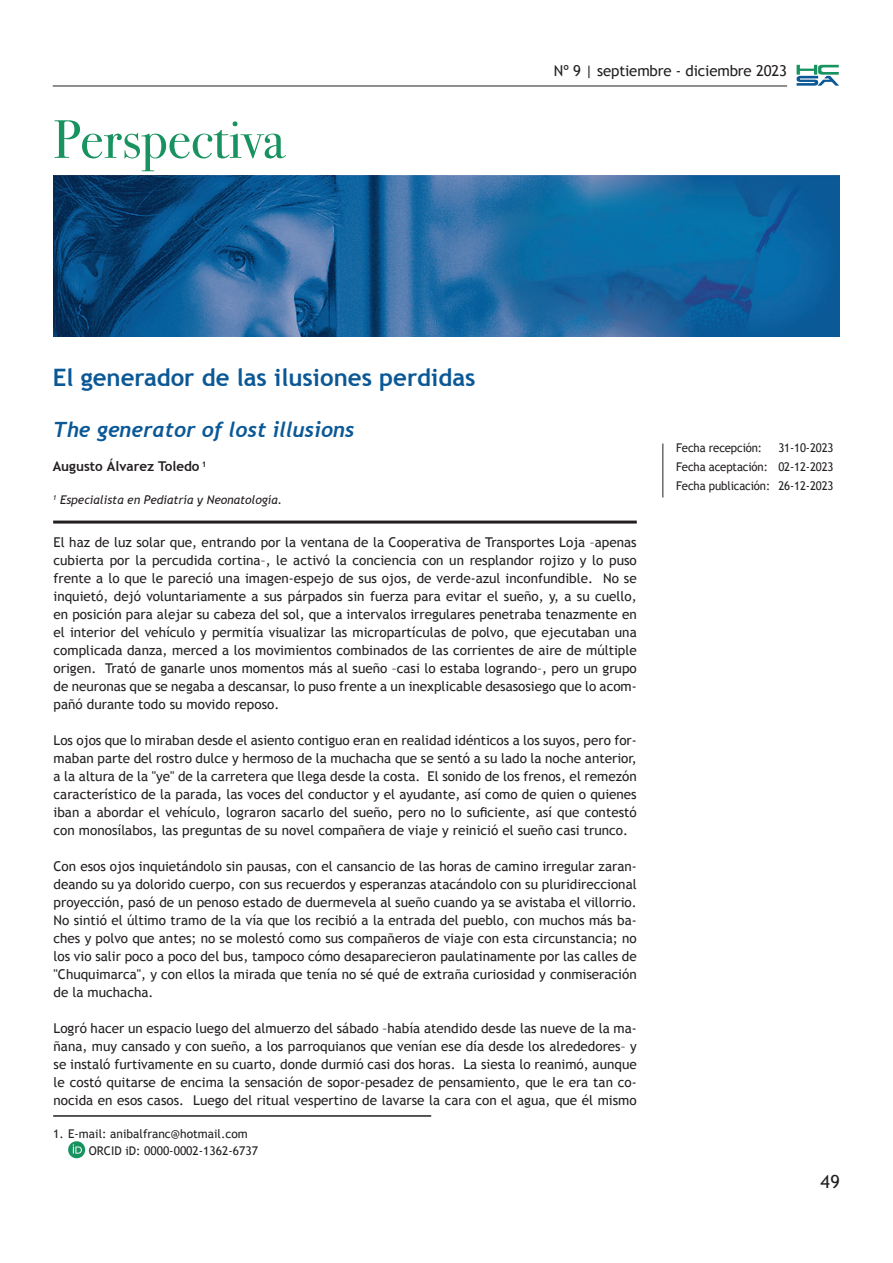
<style>
.page{position:relative;width:893px;height:1263px;background:#fff}
.page>*{position:absolute;margin:0;border:0;box-sizing:border-box;transform-origin:0 0}
.t1{font:54px "Bodoni Svty Two ITCTT";color:#189360}
._2_Titulo_Español{font:700 24px "Trebuchet MS";color:#0b5896}
._3_Título_INGLES{font:italic 700 21px "Trebuchet";color:#0b5896}
.t2{font:18px "Trebuchet MS";color:#231f20}
.t3{font:15px "Trebuchet MS";letter-spacing:-.01em;color:#231f20}
.x_msonormal{font:13.5px/18px "Trebuchet MS";color:#231f20;text-align:justify}
._4_Autor_articulo{font:700 13.5px "Trebuchet MS";color:#231f20}
.Normal__Web{font:12px "Trebuchet MS";letter-spacing:-.01em;color:#231f20;scale:.95 1}
.Normal__Web-2{font:12px "Trebuchet MS";letter-spacing:-.01em;color:#231f20}
._4_1_Curriculo_AUTOR{font:italic 12px "Trebuchet MS";color:#231f20}
</style>
<div class="page">
<hr style="left:53px;top:86px;width:734px;height:1px;background:#231f20">
<svg style="left:797px;top:65px;width:42px;height:21px"></svg>
<hr style="left:662px;top:443px;width:1px;height:54px;background:#231f20">
<hr style="left:53px;top:521px;width:584px;height:3px;background:#231f20">
<hr style="left:53px;top:1115px;width:378px;height:2px;background:#231f20">
<svg style="left:68px;top:1141px;width:17px;height:17px"></svg>
<img style="left:54px;top:176px;width:786px;height:160px">
<p class="t1" style="left:53px;top:95px;width:233px">Perspectiva</p>
<p class="_2_Titulo_Español" style="left:53px;top:362px;width:424px">El generador de las ilusiones perdidas</p>
<p class="_3_Título_INGLES" style="left:53px;top:417px;width:303px">The generator of lost illusions</p>
<p class="_4_Autor_articulo" style="left:53px;top:458px;width:155px">Augusto Álvarez Toledo <sup>1</sup></p>
<p class="_4_1_Curriculo_AUTOR" style="left:53px;top:493px;width:231px"><sup>1</sup> Especialista en Pediatría y Neonatología.</p>
<p class="t3" style="left:554px;top:62px;width:235px">Nº 9 | septiembre - diciembre 2023</p>
<p class="Normal__Web" style="left:676px;top:441px;width:92px">Fecha recepción:</p>
<p class="Normal__Web" style="left:778px;top:441px;width:60px">31-10-2023</p>
<p class="Normal__Web" style="left:676px;top:460px;width:167px">Fecha aceptación: 02-12-2023</p>
<p class="Normal__Web" style="left:676px;top:478px;width:167px">Fecha publicación: 26-12-2023</p>
<p class="x_msonormal" style="left:54px;top:533px;width:585px">El haz de luz solar que, entrando por la ventana de la Cooperativa de Transportes Loja –apenas cubierta por la percudida cortina–, le activó la conciencia con un resplandor rojizo y lo puso frente a lo que le pareció una imagen-espejo de sus ojos, de verde-azul inconfundible. No se inquietó, dejó voluntariamente a sus párpados sin fuerza para evitar el sueño, y, a su cuello, en posición para alejar su cabeza del sol, que a intervalos irregulares penetraba tenazmente en el interior del vehículo y permitía visualizar las micropartículas de polvo, que ejecutaban una complicada danza, merced a los movimientos combinados de las corrientes de aire de múltiple origen. Trató de ganarle unos momentos más al sueño –casi lo estaba logrando–, pero un grupo de neuronas que se negaba a descansar, lo puso frente a un inexplicable desasosiego que lo acom&shy;pañó durante todo su movido reposo.</p>
<p class="x_msonormal" style="left:54px;top:731px;width:585px">Los ojos que lo miraban desde el asiento contiguo eran en realidad idénticos a los suyos, pero for&shy;maban parte del rostro dulce y hermoso de la muchacha que se sentó a su lado la noche anterior, a la altura de la "ye" de la carretera que llega desde la costa. El sonido de los frenos, el remezón característico de la parada, las voces del conductor y el ayudante, así como de quien o quienes iban a abordar el vehículo, lograron sacarlo del sueño, pero no lo suficiente, así que contestó con monosílabos, las preguntas de su novel compañera de viaje y reinició el sueño casi trunco.</p>
<p class="x_msonormal" style="left:54px;top:857px;width:585px">Con esos ojos inquietándolo sin pausas, con el cansancio de las horas de camino irregular zaran&shy;deando su ya dolorido cuerpo, con sus recuerdos y esperanzas atacándolo con su pluridireccional proyección, pasó de un penoso estado de duermevela al sueño cuando ya se avistaba el villorrio.<br>No sintió el último tramo de la vía que los recibió a la entrada del pueblo, con muchos más ba&shy;ches y polvo que antes; no se molestó como sus compañeros de viaje con esta circunstancia; no los vio salir poco a poco del bus, tampoco cómo desaparecieron paulatinamente por las calles de "Chuquimarca", y con ellos la mirada que tenía no sé qué de extraña curiosidad y conmiseración de la muchacha.</p>
<p class="x_msonormal" style="left:54px;top:1019px;width:585px">Logró hacer un espacio luego del almuerzo del sábado –había atendido desde las nueve de la ma&shy;ñana, muy cansado y con sueño, a los parroquianos que venían ese día desde los alrededores– y se instaló furtivamente en su cuarto, donde durmió casi dos horas. La siesta lo reanimó, aunque le costó quitarse de encima la sensación de sopor-pesadez de pensamiento, que le era tan co&shy;nocida en esos casos. Luego del ritual vespertino de lavarse la cara con el agua, que él mismo</p>
<p class="Normal__Web-2" style="left:53px;top:1127px;width:196px">1. E-mail: anibalfranc@hotmail.com</p>
<p class="Normal__Web-2" style="left:89px;top:1143px;width:171px">ORCID iD: 0000-0002-1362-6737</p>
<p class="t2" style="left:820px;top:1170px;width:21px">49</p>
</div>
